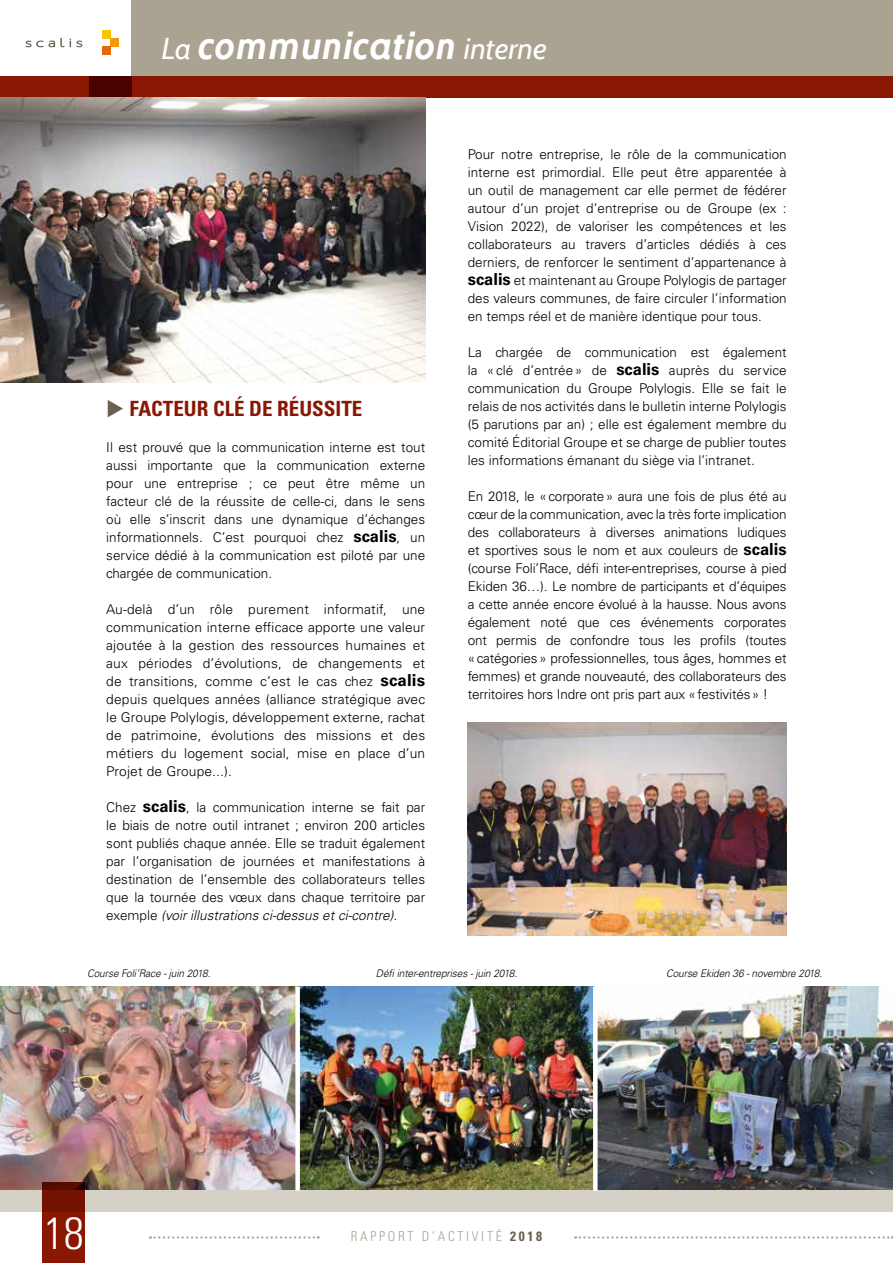
<style>
.page{position:relative;width:893px;height:1263px;background:#fff}
.page>*{position:absolute;margin:0;border:0;box-sizing:border-box;transform-origin:0 0}
.t1{font:300 condensed 45px "Univers LT Std";color:#fff}
.t2{font:italic 700 39px "Cabin";color:#fff}
.t3{font:700 condensed 21px "Univers LT Std";color:#8a1702}
.t4{font:300 13.5px/18px "Univers LT Std";color:#000;text-align:justify}
.t5{font:300 condensed 13.5px "Univers LT Std";letter-spacing:.2em;color:#aaa392}
.t6{font:italic 300 10.5px "Univers LT Std";letter-spacing:-.01em;color:#000;scale:.96 1}
.s1{font-weight:400;font-size:30px}
.s2{color:#69614e}
.s3{font-weight:700;font-size:16.5px}
.s4{font-style:italic}
.s5{font-weight:700;color:#69614e}
</style>
<div class="page">
<img style="left:0;top:986px;width:893px;height:205px">
<svg style="left:150px;top:1236px;width:169px;height:2px"></svg>
<div style="left:0;top:1191px;width:893px;height:21px;background:#d6d1c7"></div>
<svg style="left:43px;top:1182px;width:42px;height:81px;background:#7d1401"></svg>
<div style="left:132px;top:0;width:761px;height:77px;background:#aaa392"></div>
<div style="left:111px;top:38px;width:8px;height:9px;background:#f4990a"></div>
<div style="left:103px;top:30px;width:8px;height:8px;background:#fbc403"></div>
<div style="left:103px;top:47px;width:8px;height:8px;background:#e4680d"></div>
<svg style="left:26px;top:38px;width:56px;height:10px"></svg>
<div style="left:0;top:77px;width:893px;height:21px;background:#8a1702"></div>
<div style="left:89px;top:77px;width:43px;height:21px;background:#4a0200"></div>
<svg style="left:575px;top:1236px;width:318px;height:2px"></svg>
<img style="left:0;top:98px;width:425px;height:285px">
<div style="left:295px;top:986px;width:5px;height:205px;background:#fff"></div>
<div style="left:593px;top:986px;width:5px;height:205px;background:#fff"></div>
<img style="left:468px;top:723px;width:319px;height:212px">
<hr style="left:892px;top:736px;width:1px;height:68px;background:#aaa392">
<h2 class="t2" style="left:162px;top:22px;width:387px"><span class="s1">La</span> communication <span class="s1">interne</span></h2>
<h3 class="t3" style="left:106px;top:396px;width:258px"><span class="s2">◆</span> FACTEUR CLÉ DE RÉUSSITE</h3>
<p class="t4" style="left:106px;top:438px;width:320px">Il est prouvé que la communication interne est tout aussi importante que la communication externe pour une entreprise ; ce peut être même un facteur clé de la réussite de celle-ci, dans le sens où elle s’inscrit dans une dynamique d’échanges informationnels. C’est pourquoi chez <span class="s3">scalis</span>, un service dédié à la communication est piloté par une chargée de communication.</p>
<p class="t4" style="left:106px;top:600px;width:320px">Au-delà d’un rôle purement informatif, une communication interne efficace apporte une valeur ajoutée à la gestion des ressources humaines et aux périodes d’évolutions, de changements et de transitions, comme c’est le cas chez <span class="s3">scalis </span>depuis quelques années (alliance stratégique avec le Groupe Polylogis, développement externe, rachat de patrimoine, évolutions des missions et des métiers du logement social, mise en place d’un Projet de Groupe...).</p>
<p class="t4" style="left:106px;top:798px;width:320px">Chez <span class="s3">scalis</span>, la communication interne se fait par le biais de notre outil intranet ; environ 200 articles sont publiés chaque année. Elle se traduit également par l’organisation de journées et manifestations à destination de l’ensemble des collaborateurs telles que la tournée des vœux dans chaque territoire par exemple <span class="s4">(voir illustrations ci-dessus et ci-contre).</span></p>
<p class="t4" style="left:468px;top:145px;width:320px">Pour notre entreprise, le rôle de la communication interne est primordial. Elle peut être apparentée à un outil de management car elle permet de fédérer autour d’un projet d’entreprise ou de Groupe (ex :<br>Vision 2022), de valoriser les compétences et les collaborateurs au travers d’articles dédiés à ces derniers, de renforcer le sentiment d’appartenance à <span class="s3">scalis</span> et maintenant au Groupe Polylogis de partager des valeurs communes, de faire circuler l’information en temps réel et de manière identique pour tous.</p>
<p class="t4" style="left:468px;top:343px;width:320px">La chargée de communication est également la «clé d’entrée» de <span class="s3">scalis</span> auprès du service communication du Groupe Polylogis. Elle se fait le relais de nos activités dans le bulletin interne Polylogis (5 parutions par an) ; elle est également membre du comité Éditorial Groupe et se charge de publier toutes les informations émanant du siège via l’intranet.</p>
<p class="t4" style="left:468px;top:487px;width:320px">En 2018, le «corporate» aura une fois de plus été au cœur de la communication, avec la très forte implication des collaborateurs à diverses animations ludiques et sportives sous le nom et aux couleurs de <span class="s3">scalis </span>(course Foli’Race, défi inter-entreprises, course à pied Ekiden 36…). Le nombre de participants et d’équipes a cette année encore évolué à la hausse. Nous avons également noté que ces événements corporates ont permis de confondre tous les profils (toutes «catégories» professionnelles, tous âges, hommes et femmes) et grande nouveauté, des collaborateurs des territoires hors Indre ont pris part aux «festivités» !</p>
<p class="t6" style="left:87px;top:967px;width:130px">Course Foli’Race - juin 2018.</p>
<p class="t6" style="left:376px;top:967px;width:149px">Défi inter-entreprises - juin 2018.</p>
<p class="t6" style="left:666px;top:967px;width:164px">Course Ekiden 36 - novembre 2018.</p>
<h1 class="t1" style="left:44px;top:1206px;width:41px">18</h1>
<p class="t5" style="left:351px;top:1228px;width:193px">RAPPORT D’ACTIVITÉ <span class="s5">2018</span></p>
</div>
